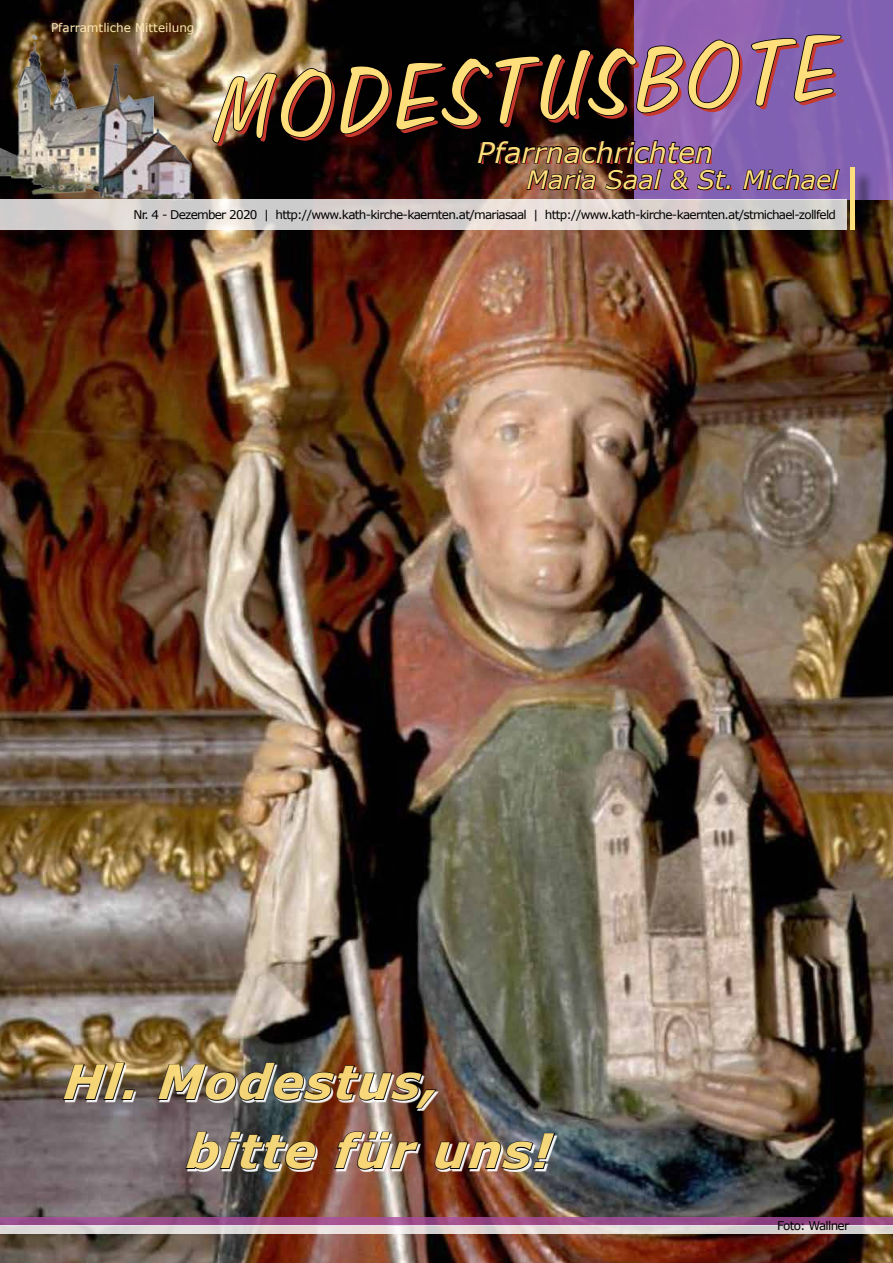
<style>
.page{position:relative;width:893px;height:1263px;background:#fff}
.page>*{position:absolute;margin:0;border:0;box-sizing:border-box;transform-origin:0 0}
.t1{font:103.95px "Freehand 575 BT Regular B";color:#ffdf7b}
.t2{font:italic 700 47.25px/69px "Verdana";letter-spacing:.03em;color:#ffdf7b}
.t3{font:italic 28.5px "Verdana";color:#ffdf7b}
.t4{font:italic 25.5px "Verdana";color:#ffdf7b}
.t5{font:12px "Verdana";letter-spacing:-.06em;color:#000}
.t6{font:12px "Verdana";color:#fee9b4}
.s1{color:#c7392f}
</style>
<div class="page">
<img style="left:0;top:0;width:893px;height:1263px">
<svg style="left:634px;top:0;width:259px;height:200px;background:#8863b2"></svg>
<svg style="left:0;top:1217px;width:893px;height:9px;background:#a35c94"></svg>
<img style="left:0;top:28px;width:194px;height:172px">
<img style="left:212px;top:66px;width:121px;height:123px">
<svg style="left:0;top:200px;width:847px;height:30px;background:#d9d3d0"></svg>
<svg style="left:0;top:1226px;width:893px;height:8px;background:#e0dad6"></svg>
<div style="left:853px;top:170px;width:20px;height:78px;background:#000;opacity:.75"></div>
<hr style="left:851px;top:167px;width:4px;height:63px;background:#ffdf7b">
<svg style="left:339px;top:33px;width:502px;height:158px;background:#3d2944"></svg>
<img style="left:65px;top:1065px;width:492px;height:107px">
<svg style="left:62px;top:1061px;width:74px;height:40px"></svg>
<img style="left:156px;top:1054px;width:282px;height:55px">
<img style="left:184px;top:1124px;width:133px;height:46px">
<svg style="left:333px;top:1125px;width:87px;height:45px"></svg>
<img style="left:434px;top:1125px;width:122px;height:57px">
<p class="t6" style="left:51px;top:19px;width:145px">Pfarramtliche Mitteilung</p>
<h1 class="t1" style="left:214px;top:57px;width:624px;rotate:-4deg"><span class="s1">MO</span>DESTUSBOTE</h1>
<h3 class="t3" style="left:477px;top:133px;width:237px">Pfarrnachrichten</h3>
<h3 class="t4" style="left:527px;top:162px;width:313px">Maria Saal &amp; St. Michael</h3>
<p class="t5" style="left:134px;top:206px;width:704px">Nr. 4 - Dezember 2020 | http://www.kath-kirche-kaernten.at/mariasaal | http://www.kath-kirche-kaernten.at/stmichael-zollfeld</p>
<h2 class="t2" style="left:185px;top:1046px;width:373px;text-indent:-123px">Hl. Modestus, bitte für uns!</h2>
<p class="t5" style="left:777px;top:1217px;width:73px">Foto: Wallner</p>
</div>
